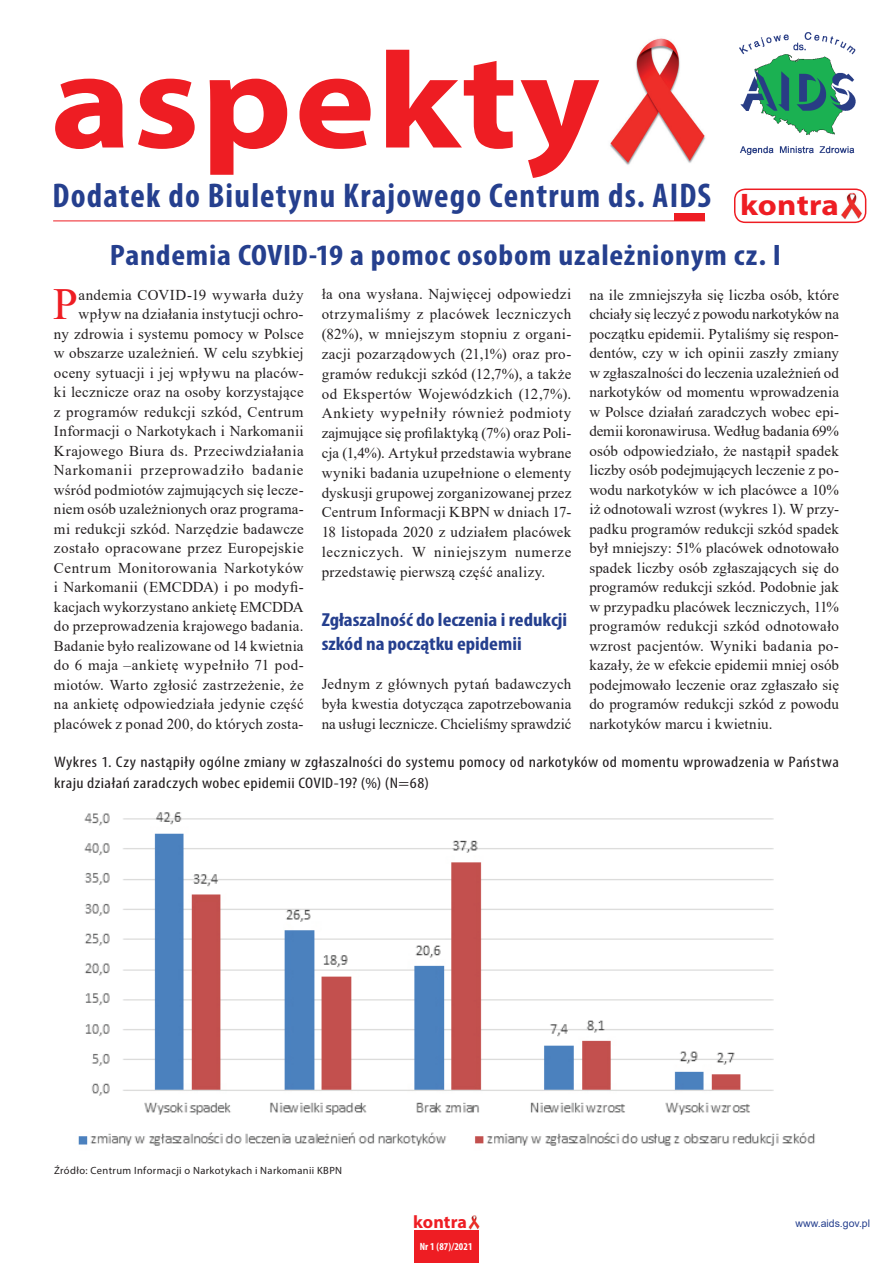
<style>
.page{position:relative;width:893px;height:1263px;background:#fff}
.page>*{position:absolute;margin:0;border:0;box-sizing:border-box;transform-origin:0 0}
.t1{font:700 137.7px "Myriad Pro";letter-spacing:.01em;color:#ee1d23;scale:1.11 1}
.t2{font:44.4px "Times New Roman";color:#ee1d23}
.t3{font:700 condensed 34.5px "Myriad Pro";letter-spacing:.035em;color:#253f8e}
.t4{font:700 condensed 29.7px "Myriad Pro";letter-spacing:.025em;color:#253f8e;scale:1.11 1}
.t5{font:700 condensed 18.9px/24.3px "Myriad Pro";color:#253f8e;scale:1.11 1}
.t6{font:700 18px "Myriad Pro";letter-spacing:.005em;color:#ee1d23}
.t7{font:condensed 15.3px/21px "Myriad Pro";letter-spacing:.025em;color:#231f20;scale:1.18 1}
.t8{font:15px/19.5px "Times New Roman";letter-spacing:.02em;color:#231f20;text-align:justify}
.t9{font:10.5px "Myriad Pro";letter-spacing:.035em;color:#231f20}
.t10{font:10.5px "Arial";color:#253f8e}
.t11{font:700 condensed 10.5px "Myriad Pro";letter-spacing:.01em;color:#fff}
</style>
<div class="page">
<div style="left:414px;top:1230px;width:65px;height:33px;background:#ee1d23"></div>
<img style="left:468px;top:1215px;width:11px;height:14px">
<hr style="left:53px;top:221px;width:652px;height:1px;background:#ee1d23">
<div style="left:675px;top:213px;width:30px;height:8px;background:#ee1d23"></div>
<img style="left:739px;top:32px;width:117px;height:123px">
<img style="left:610px;top:38px;width:96px;height:127px">
<svg style="left:734px;top:188px;width:132px;height:35px"></svg>
<img style="left:841px;top:193px;width:20px;height:26px">
<img style="left:861px;top:193px;width:2px;height:26px">
<img style="left:78px;top:812px;width:737px;height:334px">
<h1 class="t1" style="left:51px;top:11px;width:496px">aspekty</h1>
<h3 class="t3" style="left:53px;top:174px;width:788px">Dodatek do Biuletynu Krajowego Centrum ds. AIDS <sub>kontra</sub></h3>
<h3 class="t4" style="left:110px;top:237px;width:606px">Pandemia COVID-19 a pomoc osobom uzależnionym cz. I</h3>
<p class="t8" style="left:54px;top:284px;width:251px;text-align:right">andemia COVID-19 wywarła duży wpływ na działania instytucji ochro-<br>ny zdrowia i systemu pomocy w Polsce w obszarze uzależnień. W celu szybkiej oceny sytuacji i jej wpływu na placów&shy;ki lecznicze oraz na osoby korzystające z programów redukcji szkód, Centrum Informacji o Narkotykach i Narkomanii Krajowego Biura ds. Przeciwdziałania Narkomanii przeprowadziło badanie wśród podmiotów zajmujących się lecze&shy;niem osób uzależnionych oraz programa&shy;mi redukcji szkód. Narzędzie badawcze zostało opracowane przez Europejskie Centrum Monitorowania Narkotyków i Narkomanii (EMCDDA) i po modyfi&shy;kacjach wykorzystano ankietę EMCDDA do przeprowadzenia krajowego badania.<br>Badanie było realizowane od 14 kwietnia do 6 maja –ankietę wypełniło 71 pod&shy;miotów. Warto zgłosić zastrzeżenie, że na ankietę odpowiedziała jedynie część placówek z ponad 200, do których zosta-</p>
<p class="t8" style="left:322px;top:284px;width:251px">ła ona wysłana. Najwięcej odpowiedzi otrzymaliśmy z placówek leczniczych (82%), w mniejszym stopniu z organi&shy;zacji pozarządowych (21,1%) oraz pro&shy;gramów redukcji szkód (12,7%), a także od Ekspertów Wojewódzkich (12,7%).<br>Ankiety wypełniły również podmioty zajmujące się profilaktyką (7%) oraz Poli&shy;cja (1,4%). Artykuł przedstawia wybrane wyniki badania uzupełnione o elementy dyskusji grupowej zorganizowanej przez Centrum Informacji KBPN w dniach 17- 18 listopada 2020 z udziałem placówek leczniczych. W niniejszym numerze przedstawię pierwszą część analizy.</p>
<p class="t8" style="left:589px;top:284px;width:251px">na ile zmniejszyła się liczba osób, które chciały się leczyć z powodu narkotyków na początku epidemii. Pytaliśmy się respon&shy;dentów, czy w ich opinii zaszły zmiany w zgłaszalności do leczenia uzależnień od narkotyków od momentu wprowadzenia w Polsce działań zaradczych wobec epi&shy;demii koronawirusa. Według badania 69% osób odpowiedziało, że nastąpił spadek liczby osób podejmujących leczenie z po&shy;wodu narkotyków w ich placówce a 10% iż odnotowali wzrost (wykres 1). W przy&shy;padku programów redukcji szkód spadek był mniejszy: 51% placówek odnotowało spadek liczby osób zgłaszających się do programów redukcji szkód. Podobnie jak w przypadku placówek leczniczych, 11% programów redukcji szkód odnotowało wzrost pacjentów. Wyniki badania po&shy;kazały, że w efekcie epidemii mniej osób podejmowało leczenie oraz zgłaszało się do programów redukcji szkód z powodu narkotyków marcu i kwietniu.</p>
<p class="t7" style="left:54px;top:751px;width:667px">Wykres 1. Czy nastąpiły ogólne zmiany w zgłaszalności do systemu pomocy od narkotyków od momentu wprowadzenia w Państwa kraju działań zaradczych wobec epidemii COVID-19? (%) (N=68)</p>
<h2 class="t2" style="left:53px;top:273px;width:26px">P</h2>
<p class="t5" style="left:322px;top:607px;width:223px">Zgłaszalność do leczenia i redukcji szkód na początku epidemii</p>
<p class="t8" style="left:322px;top:674px;width:251px">Jednym z głównych pytań badawczych była kwestia dotycząca zapotrzebowania na usługi lecznicze. Chcieliśmy sprawdzić</p>
<p class="t9" style="left:54px;top:1164px;width:290px">Źródło: Centrum Informacji o Narkotykach i Narkomanii KBPN</p>
<p class="t6" style="left:413px;top:1210px;width:55px">kontra</p>
<p class="t11" style="left:420px;top:1240px;width:54px">Nr 1 (87)/2021</p>
<p class="t10" style="left:796px;top:1215px;width:76px">www.aids.gov.pl</p>
</div>
